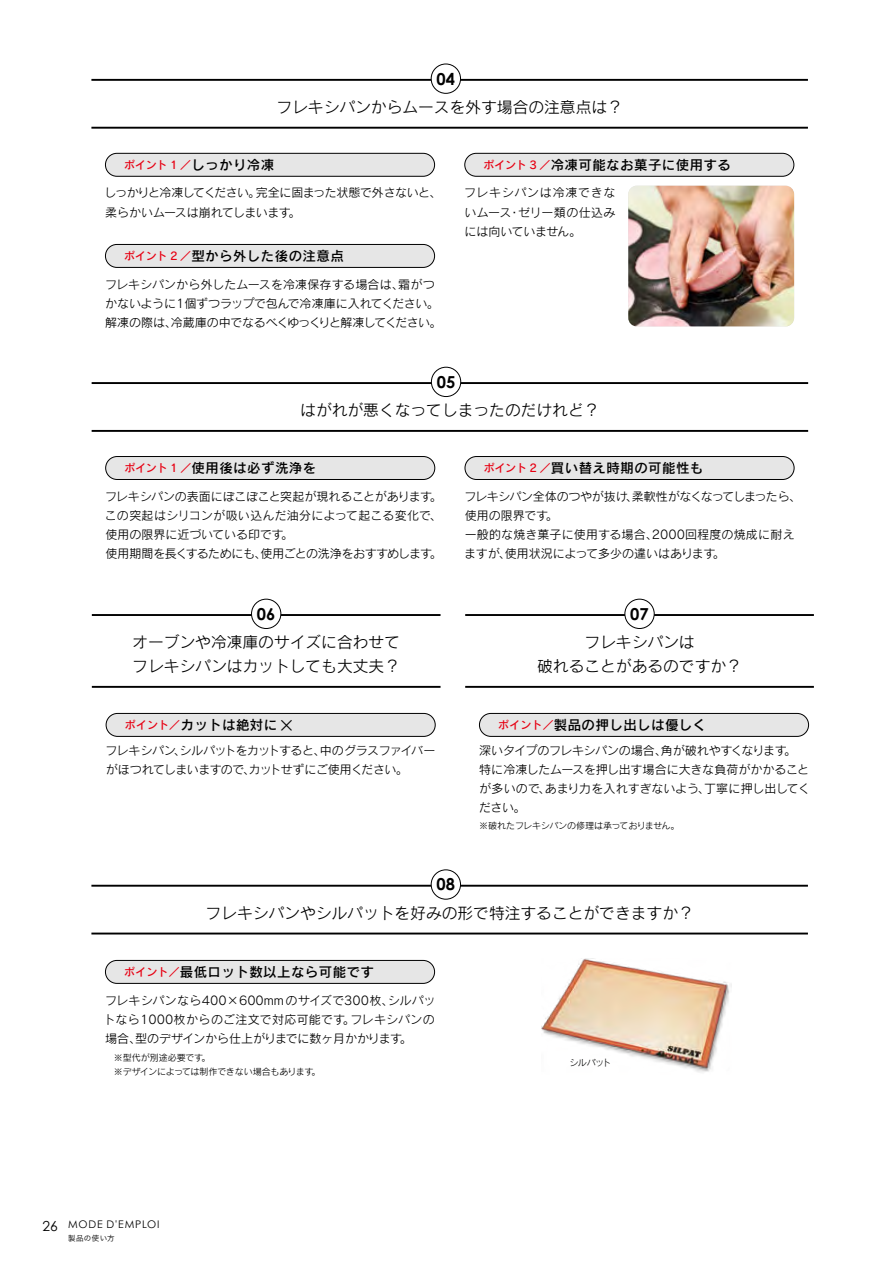
<style>
.page{position:relative;width:893px;height:1263px;background:#fff}
.page>*{position:absolute;margin:0;border:0;box-sizing:border-box;transform-origin:0 0}
.t1{font:700 16.5px "Century Gothic";color:#000}
.t2{font:15.75px/24px "Rodin Pro N M";color:#000}
.t3{font:13.5px "Rodin Pro N DB";letter-spacing:.03em;color:#000}
.t4{font:12px/19.2px "Rodin Pro N M";letter-spacing:-.01em;color:#000}
.t5{font:12px/19.2px "Rodin Pro N M";letter-spacing:-.04em;color:#000}
.t6{font:10.8px "Rodin Pro N DB";color:#e60012}
.t7{font:10.5px "Century Gothic";letter-spacing:.08em;color:#000}
.t8{font:9px/13.5px "Rodin Pro N M";letter-spacing:-.02em;color:#000}
.t9{font:7.5px "Hira Kaku Pro W3";letter-spacing:.045em;color:#000}
.s1{font-size:13.5px;color:#000}
.s2{font-size:10.8px;color:#e60012}
.s3{font-family:"Rodin Pro N M";font-size:17.55px}
.s4{font-size:13.8px}
</style>
<div class="page">
<div style="left:105px;top:960px;width:330px;height:23px;background:#e6e6e6;border-radius:11px"></div>
<div style="left:105px;top:960px;width:330px;height:23px;border:1px solid #000;border-radius:11px"></div>
<img style="left:541px;top:958px;width:190px;height:114px">
<hr style="left:92px;top:382px;width:716px;height:2px;background:#000">
<hr style="left:92px;top:430px;width:716px;height:2px;background:#000">
<hr style="left:91px;top:79px;width:717px;height:2px;background:#000">
<hr style="left:91px;top:127px;width:717px;height:2px;background:#000">
<div style="left:106px;top:456px;width:329px;height:23px;background:#e6e6e6;border-radius:11px"></div>
<div style="left:105px;top:456px;width:330px;height:24px;border:1px solid #000;border-radius:11px"></div>
<div style="left:465px;top:456px;width:329px;height:23px;background:#e6e6e6;border-radius:11px"></div>
<div style="left:465px;top:456px;width:329px;height:24px;border:1px solid #000;border-radius:11px"></div>
<div style="left:105px;top:153px;width:330px;height:23px;background:#e6e6e6;border-radius:11px"></div>
<div style="left:105px;top:153px;width:330px;height:23px;border:1px solid #000;border-radius:11px"></div>
<div style="left:105px;top:244px;width:330px;height:23px;background:#e6e6e6;border-radius:11px"></div>
<div style="left:105px;top:244px;width:330px;height:24px;border:1px solid #000;border-radius:11px"></div>
<div style="left:465px;top:153px;width:329px;height:23px;background:#e6e6e6;border-radius:11px"></div>
<div style="left:465px;top:153px;width:329px;height:23px;border:1px solid #000;border-radius:11px"></div>
<div style="left:431px;top:367px;width:30px;height:29px;background:#fff;border-radius:50%"></div>
<div style="left:431px;top:367px;width:30px;height:30px;border:1px solid #000;border-radius:50%"></div>
<div style="left:431px;top:64px;width:29px;height:29px;background:#fff;border-radius:50%"></div>
<div style="left:431px;top:64px;width:30px;height:30px;border:1px solid #000;border-radius:50%"></div>
<img style="left:628px;top:186px;width:166px;height:140px">
<hr style="left:92px;top:614px;width:349px;height:2px;background:#000">
<hr style="left:92px;top:686px;width:349px;height:2px;background:#000">
<div style="left:106px;top:713px;width:329px;height:23px;background:#e6e6e6;border-radius:11px"></div>
<div style="left:106px;top:713px;width:329px;height:24px;border:1px solid #000;border-radius:11px"></div>
<div style="left:252px;top:599px;width:29px;height:29px;background:#fff;border-radius:50%"></div>
<div style="left:251px;top:599px;width:30px;height:30px;border:1px solid #000;border-radius:50%"></div>
<hr style="left:465px;top:614px;width:349px;height:2px;background:#000">
<hr style="left:465px;top:686px;width:349px;height:2px;background:#000">
<div style="left:479px;top:713px;width:330px;height:23px;background:#e6e6e6;border-radius:11px"></div>
<div style="left:479px;top:713px;width:330px;height:24px;border:1px solid #000;border-radius:11px"></div>
<div style="left:625px;top:599px;width:29px;height:29px;background:#fff;border-radius:50%"></div>
<div style="left:625px;top:599px;width:29px;height:30px;border:1px solid #000;border-radius:50%"></div>
<hr style="left:91px;top:885px;width:717px;height:2px;background:#000">
<hr style="left:91px;top:932px;width:717px;height:2px;background:#000">
<div style="left:431px;top:870px;width:29px;height:29px;background:#fff;border-radius:50%"></div>
<div style="left:431px;top:870px;width:30px;height:29px;border:1px solid #000;border-radius:50%"></div>
<h1 class="t1" style="left:437px;top:66px;width:20px">04</h1>
<h2 class="t2" style="left:276px;top:94px;width:348px">フレキシパンからムースを外す場合の注意点は？</h2>
<p class="t6" style="left:124px;top:158px;width:152px">ポイント 1 ／<span class="s1">しっかり冷凍</span></p>
<p class="t5" style="left:105px;top:183px;width:338px">しっかりと冷凍してください。完全に固まった状態で外さないと、柔らかいムースは崩れてしまいます。</p>
<p class="t3" style="left:124px;top:247px;width:221px"><span class="s2">ポイント 2 ／</span>型から外した後の注意点</p>
<p class="t4" style="left:105px;top:274px;width:338px">フレキシパンから外したムースを冷凍保存する場合は、霜がつかないように1個ずつラップで包んで冷凍庫に入れてください。解凍の際は、冷蔵庫の中でなるべくゆっくりと解凍してください。</p>
<p class="t3" style="left:483px;top:156px;width:249px"><span class="s2">ポイント 3 ／</span>冷凍可能なお菓子に使用する</p>
<p class="t4" style="left:464px;top:183px;width:153px;text-align:justify">フレキシパンは冷凍できないムース・ゼリー類の仕込みには向いていません。</p>
<h1 class="t1" style="left:437px;top:369px;width:20px">05</h1>
<h2 class="t2" style="left:300px;top:398px;width:301px">はがれが悪くなってしまったのだけれど？</h2>
<p class="t3" style="left:124px;top:459px;width:193px"><span class="s2">ポイント 1 ／</span>使用後は必ず洗浄を</p>
<p class="t4" style="left:105px;top:486px;width:338px">フレキシパンの表面にぼこぼこと突起が現れることがあります。この突起はシリコンが吸い込んだ油分によって起こる変化で、使用の限界に近づいている印です。<br>使用期間を長くするためにも、使用ごとの洗浄をおすすめします。</p>
<h1 class="t1" style="left:257px;top:601px;width:20px">06</h1>
<h2 class="t2" style="left:132px;top:630px;width:269px">オーブンや冷凍庫のサイズに合わせてフレキシパンはカットしても大丈夫？</h2>
<p class="t3" style="left:125px;top:716px;width:172px"><span class="s2">ポイント／</span>カットは絶対に<span class="s3">×</span></p>
<p class="t5" style="left:106px;top:740px;width:331px">フレキシパン、シルパットをカットすると、中のグラスファイバーがほつれてしまいますので、カットせずにご使用ください。</p>
<p class="t3" style="left:484px;top:459px;width:221px"><span class="s2">ポイント 2 ／</span>買い替え時期の可能性も</p>
<p class="t4" style="left:464px;top:486px;width:338px">フレキシパン全体のつやが抜け、柔軟性がなくなってしまったら、使用の限界です。<br>一般的な焼き菓子に使用する場合、2000回程度の焼成に耐えますが、使用状況によって多少の違いはあります。</p>
<h1 class="t1" style="left:630px;top:601px;width:20px">07</h1>
<h2 class="t2" style="left:537px;top:630px;width:206px;text-align:center">フレキシパンは<br>破れることがあるのですか？</h2>
<p class="t3" style="left:498px;top:716px;width:210px"><span class="s2">ポイント／</span>製品の押し出しは優しく</p>
<p class="t4" style="left:479px;top:740px;width:332px">深いタイプのフレキシパンの場合、角が破れやすくなります。特に冷凍したムースを押し出す場合に大きな負荷がかかることが多いので、あまり力を入れすぎないよう、丁寧に押し出してください。</p>
<p class="t8" style="left:479px;top:818px;width:202px">※破れたフレキシパンの修理は承っておりません。</p>
<h1 class="t1" style="left:437px;top:872px;width:20px">08</h1>
<h2 class="t2" style="left:206px;top:900px;width:490px">フレキシパンやシルパットを好みの形で特注することができますか？</h2>
<p class="t3" style="left:124px;top:963px;width:251px"><span class="s2">ポイント／</span>最低ロット数以上なら可能です</p>
<p class="t4" style="left:103px;top:990px;width:334px;text-align:justify">フレキシパンなら400×600mmのサイズで300枚、シルパットなら1000枚からのご注文で対応可能です。フレキシパンの場合、型のデザインから仕上がりまでに数ヶ月かかります。</p>
<p class="t8" style="left:114px;top:1051px;width:208px">※型代が別途必要です。<br>※デザインによっては制作できない場合もあります。</p>
<p class="t7" style="left:43px;top:1217px;width:119px"><span class="s4">26</span> MODE D'EMPLOI</p>
<p class="t9" style="left:68px;top:1231px;width:48px">製品の使い方</p>
<p class="t8" style="left:569px;top:1056px;width:43px">シルパット</p>
</div>
